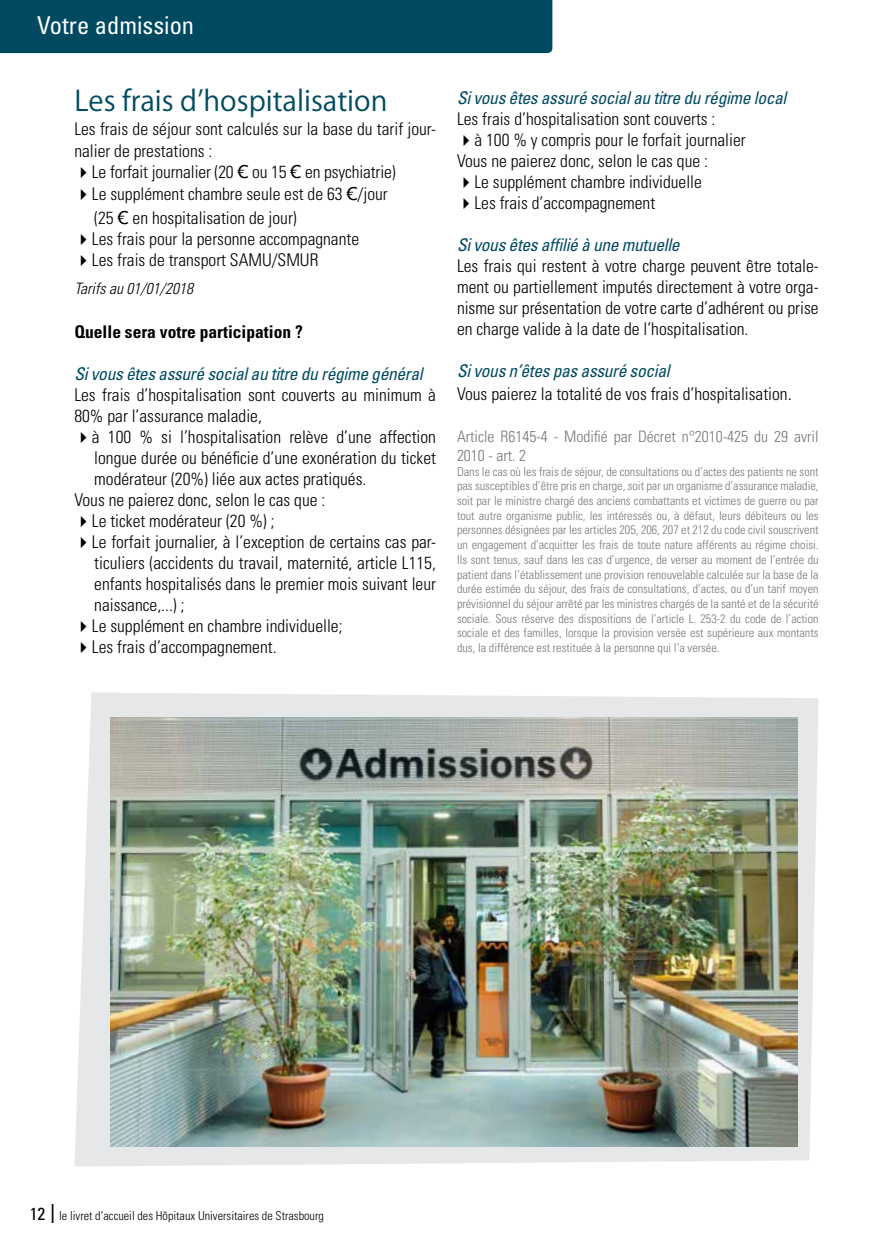
<style>
.page{position:relative;width:893px;height:1241px;background:#fff}
.page>*{position:absolute;margin:0;border:0;box-sizing:border-box;transform-origin:0 0}
.t1{font:28px "Koz Go Pro";color:#004a61}
.t2{font:condensed 24.5px "Univers";color:#fff}
.t3{font:300 condensed 17.5px/21px "Univers";color:#000}
.t4{font:italic condensed 17.5px "Univers";letter-spacing:-.02em;color:#004a61}
.t5{font:700 condensed 17.5px "Univers";color:#000}
.t6{font:300 condensed 15.75px/18.9px "Univers";color:#77787b}
.t7{font:italic 300 condensed 15.75px "Univers";color:#000}
.t8{font:300 condensed 12.25px/14.7px "Univers";color:#77787b;text-align:justify}
.t9{font:300 condensed 12.25px "Univers";color:#000}
.s1{font-family:"Verdana";font-weight:400;font-stretch:normal}
.s2{font-weight:400;font-style:italic;color:#004a61}
.s3{font-size:19.25px}
.s4{font-weight:400;font-size:17.5px}
.s5{font-weight:400;font-size:26.25px}
</style>
<div class="page">
<div style="left:0;top:0;width:552px;height:53px;background:#004a61"></div>
<svg style="left:74px;top:692px;width:745px;height:474px;fill:#e6e7e8"></svg>
<img style="left:111px;top:717px;width:687px;height:429px">
<h2 class="t2" style="left:37px;top:9px;width:158px">Votre admission</h2>
<h1 class="t1" style="left:74px;top:82px;width:314px">Les frais d’hospitalisation</h1>
<p class="t3" style="left:74px;top:118px;width:363px;line-height:21.7px">Les frais de séjour sont calculés sur la base du tarif jour&shy;nalier de prestations :</p>
<p class="t3" style="left:74px;top:161px;width:323px">✔Le forfait journalier (20 <span class="s1">€</span> ou 15 <span class="s1">€</span> en psychiatrie)</p>
<p class="t3" style="left:94px;top:182px;width:295px;line-height:23.8px;text-indent:-20px">✔Le supplément chambre seule est de 63 <span class="s1">€</span>/jour (25 <span class="s1">€</span> en hospitalisation de jour)</p>
<p class="t3" style="left:74px;top:228px;width:286px">✔Les frais pour la personne accompagnante</p>
<p class="t3" style="left:74px;top:249px;width:246px">✔Les frais de transport SAMU/SMUR</p>
<p class="t7" style="left:74px;top:279px;width:120px">Tarifs au 01/01/2018</p>
<p class="t5" style="left:74px;top:321px;width:230px">Quelle sera votre participation ?</p>
<p class="t4" style="left:74px;top:363px;width:350px">Si vous êtes assuré social au titre du régime général</p>
<p class="t3" style="left:74px;top:384px;width:363px">Les frais d’hospitalisation sont couverts au minimum à<br>80% par l’assurance maladie,</p>
<p class="t3" style="left:74px;top:426px;width:363px">✔à 100 % si l’hospitalisation relève d’une affection</p>
<p class="t3" style="left:94px;top:447px;width:343px">longue durée ou bénéficie d’une exonération du ticket</p>
<p class="t3" style="left:94px;top:468px;width:274px">modérateur (20%) liée aux actes pratiqués.</p>
<p class="t3" style="left:74px;top:489px;width:252px">Vous ne paierez donc, selon le cas que :</p>
<p class="t3" style="left:74px;top:510px;width:202px">✔Le ticket modérateur (20 %) ;</p>
<p class="t3" style="left:94px;top:531px;width:343px;text-align:justify;text-indent:-20px">✔Le forfait journalier, à l’exception de certains cas par&shy;ticuliers (accidents du travail, maternité, article L115, enfants hospitalisés dans le premier mois suivant leur naissance,...) ;</p>
<p class="t3" style="left:74px;top:615px;width:270px">✔Le supplément en chambre individuelle;</p>
<p class="t3" style="left:74px;top:636px;width:204px">✔Les frais d’accompagnement.</p>
<p class="t4" style="left:457px;top:86px;width:331px">Si vous êtes assuré social au titre du régime local</p>
<p class="t3" style="left:457px;top:108px;width:260px">Les frais d’hospitalisation sont couverts :</p>
<p class="t3" style="left:457px;top:129px;width:290px">✔à 100 % y compris pour le forfait journalier<br>Vous ne paierez donc, selon le cas que :</p>
<p class="t3" style="left:457px;top:171px;width:246px">✔Le supplément chambre individuelle</p>
<p class="t3" style="left:457px;top:192px;width:200px">✔Les frais d’accompagnement</p>
<p class="t4" style="left:457px;top:233px;width:224px">Si vous êtes affilié à une mutuelle</p>
<p class="t3" style="left:457px;top:255px;width:363px;text-align:justify">Les frais qui restent à votre charge peuvent être totale&shy;ment ou partiellement imputés directement à votre orga&shy;nisme sur présentation de votre carte d’adhérent ou prise en charge valide à la date de l’hospitalisation.</p>
<p class="t3" style="left:457px;top:359px;width:336px;line-height:23.1px"><span class="s2">Si vous n’êtes pas assuré social<br></span>Vous paierez la totalité de vos frais d’hospitalisation<span class="s3">.</span></p>
<p class="t6" style="left:457px;top:426px;width:363px">Article R6145-4 - Modifié par Décret n°2010-425 du 29 avril<br>2010 - art. 2</p>
<p class="t8" style="left:457px;top:463px;width:363px">Dans le cas où les frais de séjour, de consultations ou d’actes des patients ne sont pas susceptibles d’être pris en charge, soit par un organisme d’assurance maladie, soit par le ministre chargé des anciens combattants et victimes de guerre ou par tout autre organisme public, les intéressés ou, à défaut, leurs débiteurs ou les personnes désignées par les articles 205, 206, 207 et 212 du code civil souscrivent un engagement d’acquitter les frais de toute nature afférents au régime choisi.<br>Ils sont tenus, sauf dans les cas d’urgence, de verser au moment de l’entrée du patient dans l’établissement une provision renouvelable calculée sur la base de la durée estimée du séjour, des frais de consultations, d’actes, ou d’un tarif moyen prévisionnel du séjour arrêté par les ministres chargés de la santé et de la sécurité sociale. Sous réserve des dispositions de l’article L. 253-2 du code de l’action sociale et des familles, lorsque la provision versée est supérieure aux montants dus, la différence est restituée à la personne qui l’a versée.</p>
<p class="t9" style="left:30px;top:1207px;width:296px"><span class="s4">12</span> <span class="s5">|</span> le livret d’accueil des Hôpitaux Universitaires de Strasbourg</p>
</div>
